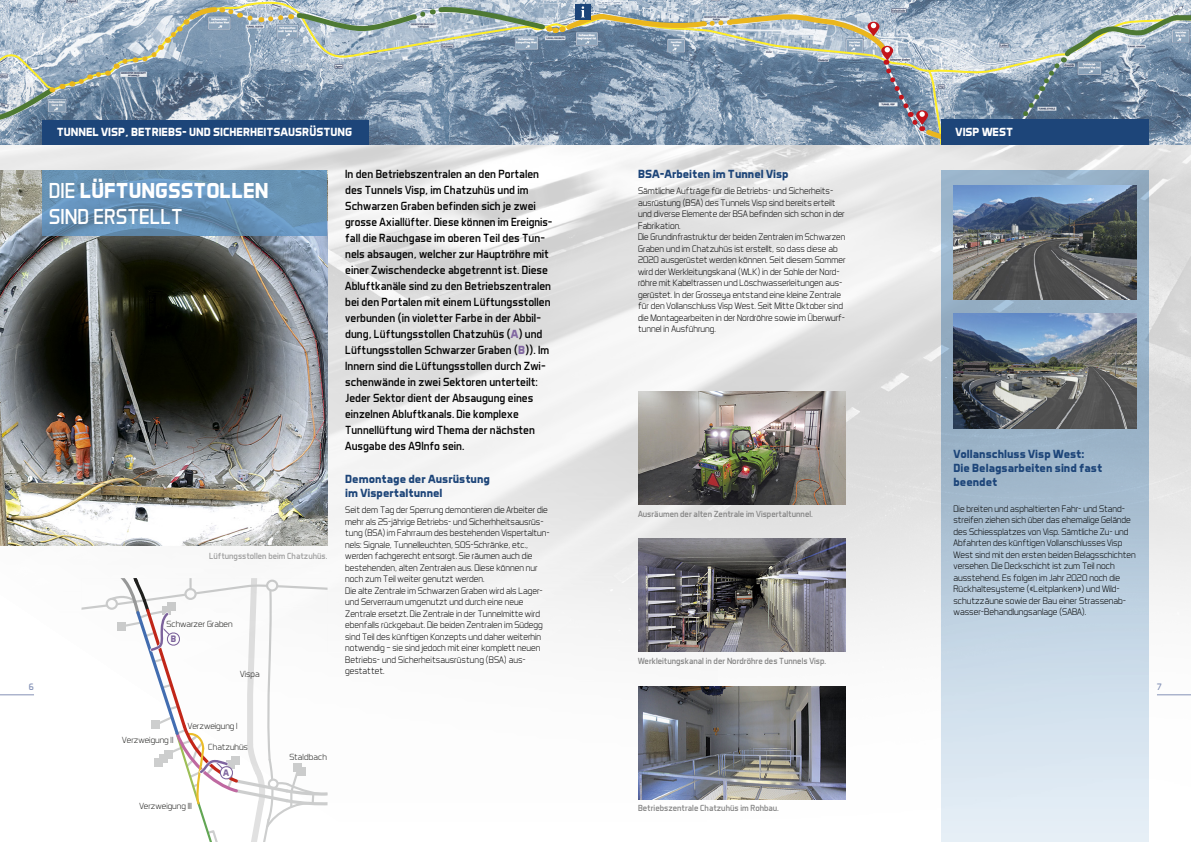
<style>
.page{position:relative;width:1191px;height:842px;background:#fff}
.page>*{position:absolute;margin:0;border:0;box-sizing:border-box;transform-origin:0 0}
.t1{font:22px/26.4px "Aero Matics";color:#fff}
.t2{font:17.8px "Arial";color:#20201e}
.t3{font:12px/16px "Aero Matics";color:#000}
.t4{font:700 12px/14px "Aero Matics";color:#1d4579}
.t5{font:700 12px "Aero Matics";color:#fff}
.t6{font:300 9.5px/11.5px "Aero Matics";color:#000}
.t7{font:9.5px "Aero Matics";color:#8492b7}
.t8{font:700 9.5px "Aero Matics";color:#7e649e}
.t9{font:9px "Aero Matics";color:#858585}
.t10{font:300 9px "Aero Matics";color:#20201e}
.t11{font:9px "Aero Matics";color:#9f9f9f}
.s1{font-weight:700}
.s2{font-weight:700;color:#8167a1}
</style>
<div class="page">
<img style="left:0;top:147px;width:1191px;height:155px">
<img style="left:0;top:302px;width:1191px;height:540px">
<hr style="left:0;top:694px;width:34px;height:1px;background:#8492b7">
<hr style="left:1157px;top:694px;width:34px;height:1px;background:#8492b7">
<img style="left:0;top:170px;width:327px;height:376px">
<svg style="left:940px;top:170px;width:208px;height:672px;background:#bccede"></svg>
<img style="left:953px;top:314px;width:183px;height:114px">
<img style="left:953px;top:185px;width:183px;height:114px">
<img style="left:638px;top:538px;width:207px;height:114px">
<img style="left:638px;top:391px;width:207px;height:113px">
<img style="left:638px;top:686px;width:207px;height:113px">
<svg style="left:43px;top:170px;width:284px;height:66px;background:#6692b7"></svg>
<svg style="left:0;top:0;width:1191px;height:4px;background:#acbcca"></svg>
<svg style="left:0;top:4px;width:1191px;height:143px;background:#879bab"></svg>
<svg style="left:81px;top:578px;width:246px;height:264px"></svg>
<p class="t5" style="left:57px;top:125px;width:297px">TUNNEL VISP, BETRIEBS- UND SICHERHEITSAUSRÜSTUNG</p>
<h1 class="t1" style="left:49px;top:177px;width:221px">DIE <span class="s1">LÜFTUNGSSTOLLEN<br></span>SIND ERSTELLT</h1>
<p class="t11" style="left:209px;top:551px;width:120px">Lüftungsstollen beim Chatzuhüs.</p>
<p class="t10" style="left:167px;top:618px;width:68px">Schwarzer Graben</p>
<p class="t8" style="left:171px;top:633px;width:7px">B</p>
<p class="t10" style="left:240px;top:668px;width:21px">Vispa</p>
<p class="t3" style="left:345px;top:166px;width:209px">In den Betriebszentralen an den Portalen des Tunnels Visp, im Chatzuhüs und im Schwarzen Graben befinden sich je zwei grosse Axiallüfter. Diese können im Ereignis&shy;fall die Rauchgase im oberen Teil des Tun&shy;nels absaugen, welcher zur Hauptröhre mit einer Zwischendecke abgetrennt ist. Diese Abluftkanäle sind zu den Betriebszentralen bei den Portalen mit einem Lüftungsstollen verbunden (in violetter Farbe in der Abbil&shy;dung, Lüftungsstollen Chatzuhüs (<span class="s2">A</span>) und Lüftungsstollen Schwarzer Graben (<span class="s2">B</span>)). Im Innern sind die Lüftungsstollen durch Zwi&shy;schenwände in zwei Sektoren unterteilt:<br>Jeder Sektor dient der Absaugung eines einzelnen Abluftkanals. Die komplexe Tunnellüftung wird Thema der nächsten Ausgabe des A9Info sein.</p>
<p class="t4" style="left:345px;top:472px;width:146px">Demontage der Ausrüstung im Vispertaltunnel</p>
<p class="t6" style="left:345px;top:504px;width:206px">Seit dem Tag der Sperrung demontieren die Arbeiter die mehr als 25-jährige Betriebs- und Sicherhheitsausrüs&shy;tung (BSA) im Fahrraum des bestehenden Vispertaltun&shy;nels: Signale, Tunnelleuchten, SOS-Schränke, etc., werden fachgerecht entsorgt. Sie räumen auch die bestehenden, alten Zentralen aus. Diese können nur noch zum Teil weiter genutzt werden.<br>Die alte Zentrale im Schwarzen Graben wird als Lager&shy;und Serverraum umgenutzt und durch eine neue Zentrale ersetzt. Die Zentrale in der Tunnelmitte wird ebenfalls rückgebaut. Die beiden Zentralen im Südegg sind Teil des künftigen Konzepts und daher weiterhin notwendig — sie sind jedoch mit einer komplett neuen Betriebs- und Sicherheitsausrüstung (BSA) aus&shy;gestattet.</p>
<h2 class="t2" style="left:343px;top:655px;width:37px">Visp</h2>
<p class="t4" style="left:638px;top:167px;width:152px">BSA-Arbeiten im Tunnel Visp</p>
<p class="t6" style="left:638px;top:185px;width:209px">Sämtliche Aufträge für die Betriebs- und Sicherheits&shy;ausrüstung (BSA) des Tunnels Visp sind bereits erteilt und diverse Elemente der BSA befinden sich schon in der Fabrikation.<br>Die Grundinfrastruktur der beiden Zentralen im Schwarzen Graben und im Chatzuhüs ist erstellt, so dass diese ab 2O2O ausgerüstet werden können. Seit diesem Sommer wird der Werkleitungskanal (WLK) in der Sohle der Nord&shy;röhre mit Kabeltrassen und Löschwasserleitungen aus&shy;gerüstet. In der Grosseya entstand eine kleine Zentrale für den Vollanschluss Visp West. Seit Mitte Oktober sind die Montagearbeiten in der Nordröhre sowie im Überwurf&shy;tunnel in Ausführung.</p>
<p class="t9" style="left:638px;top:508px;width:176px">Ausräumen der alten Zentrale im Vispertaltunnel.</p>
<p class="t9" style="left:638px;top:656px;width:190px">Werkleitungskanal in der Nordröhre des Tunnels Visp.</p>
<p class="t5" style="left:955px;top:125px;width:59px">VISP WEST</p>
<p class="t4" style="left:953px;top:447px;width:150px">Vollanschluss Visp West:<br>Die Belagsarbeiten sind fast beendet</p>
<p class="t6" style="left:953px;top:503px;width:184px">Die breiten und asphaltierten Fahr- und Stand&shy;streifen ziehen sich über das ehemalige Gelände des Schiessplatzes von Visp. Sämtliche Zu- und Abfahrten des künftigen Vollanschlusses Visp West sind mit den ersten beiden Belagsschichten versehen. Die Deckschicht ist zum Teil noch ausstehend. Es folgen im Jahr 2O2O noch die Rückhaltesysteme («Leitplanken») und Wild&shy;schutzzäune sowie der Bau einer Strassenab&shy;wasser-Behandlungsanlage (SABA).</p>
<p class="t7" style="left:29px;top:681px;width:7px">6</p>
<p class="t7" style="left:1157px;top:681px;width:7px">7</p>
<p class="t10" style="left:122px;top:735px;width:53px">Verzweigung II</p>
<p class="t10" style="left:188px;top:720px;width:51px">Verzweigung I</p>
<p class="t10" style="left:208px;top:741px;width:41px">Chatzuhüs</p>
<p class="t8" style="left:223px;top:767px;width:7px">A</p>
<p class="t10" style="left:139px;top:801px;width:54px">Verzweigung III</p>
<p class="t10" style="left:289px;top:752px;width:39px">Staldbach</p>
<p class="t9" style="left:638px;top:803px;width:142px">Betriebszentrale Chatzuhüs im Rohbau.</p>
</div>
